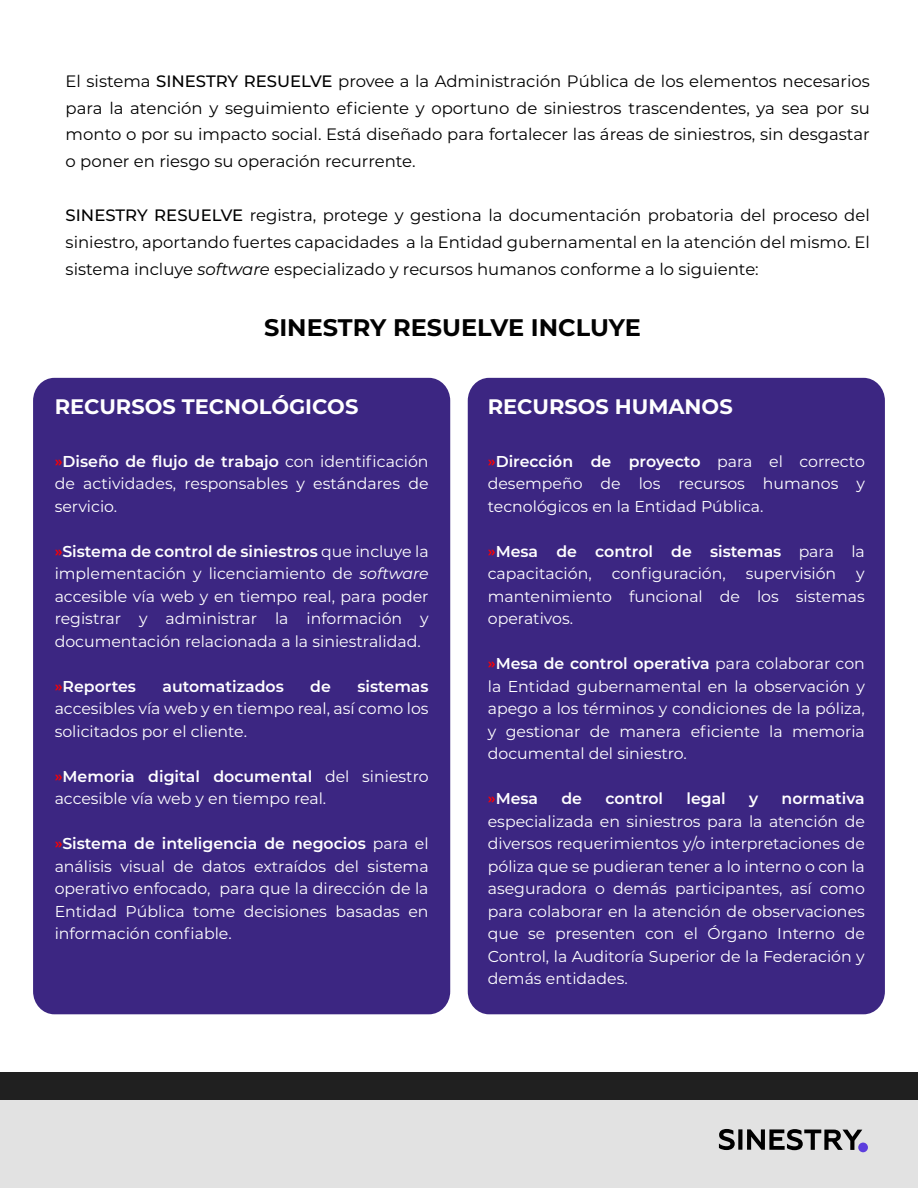
<style>
.page{position:relative;width:918px;height:1188px;background:#fff}
.page>*{position:absolute;margin:0;border:0;box-sizing:border-box;transform-origin:0 0}
.t1{font:700 24px "Montserrat";color:#020202}
.t2{font:700 21px "Montserrat";color:#fff}
.t3{font:16.5px/27px "Montserrat";color:#000;text-align:justify}
.t4{font:15.75px/22.5px "Montserrat";color:#fff;text-align:justify}
.t5{font:600 15.75px/22.5px "Montserrat";color:#fff}
.s1{font-weight:500}
.s2{font-style:italic}
.s3{font-weight:600;color:#f00}
.s4{font-weight:600}
.s5{color:#f00}
.s6{font-weight:400}
</style>
<div class="page">
<div style="left:0;top:1076px;width:918px;height:112px;background:#e2e2e2"></div>
<div style="left:0;top:1072px;width:918px;height:27px;background:#202020"></div>
<div style="left:858px;top:1143px;width:10px;height:9px;background:#5d3edd;border-radius:50%"></div>
<svg style="left:719px;top:1129px;width:16px;height:21px"></svg>
<svg style="left:738px;top:1129px;width:4px;height:21px"></svg>
<svg style="left:747px;top:1129px;width:115px;height:21px"></svg>
<div style="left:33px;top:378px;width:417px;height:636px;background:#3c2682;border-radius:22px"></div>
<div style="left:468px;top:378px;width:417px;height:636px;background:#3c2682;border-radius:22px"></div>
<p class="t3" style="left:66px;top:67px;width:806px">El sistema <span class="s1">SINESTRY RESUELVE</span> provee a la Administración Pública de los elementos necesarios para la atención y seguimiento eficiente y oportuno de siniestros trascendentes, ya sea por su monto o por su impacto social. Está diseñado para fortalecer las áreas de siniestros, sin desgastar o poner en riesgo su operación recurrente.</p>
<p class="t3" style="left:66px;top:202px;width:806px"><span class="s1">SINESTRY RESUELVE</span> registra, protege y gestiona la documentación probatoria del proceso del siniestro, aportando fuertes capacidades a la Entidad gubernamental en la atención del mismo. El sistema incluye <span class="s2">software</span> especializado y recursos humanos conforme a lo siguiente:</p>
<h1 class="t1" style="left:264px;top:310px;width:378px">SINESTRY RESUELVE INCLUYE</h1>
<h2 class="t2" style="left:55px;top:391px;width:305px">RECURSOS TECNOLÓGICOS</h2>
<h2 class="t2" style="left:488px;top:391px;width:246px">RECURSOS HUMANOS</h2>
<p class="t4" style="left:55px;top:449px;width:375px"><span class="s3">»</span><span class="s4">Diseño de flujo de trabajo</span> con identificación de actividades, responsables y estándares de servicio.</p>
<p class="t4" style="left:55px;top:539px;width:376px"><span class="s3">»</span><span class="s4">Sistema de control de siniestros</span> que incluye la implementación y licenciamiento de <span class="s2">software </span>accesible vía web y en tiempo real, para poder registrar y administrar la información y documentación relacionada a la siniestralidad.</p>
<p class="t5" style="left:55px;top:674px;width:83px"><span class="s5">»</span>Reportes</p>
<p class="t5" style="left:162px;top:674px;width:123px">automatizados</p>
<p class="t5" style="left:310px;top:674px;width:22px">de</p>
<p class="t5" style="left:357px;top:674px;width:73px">sistemas</p>
<p class="t4" style="left:55px;top:697px;width:376px">accesibles vía web y en tiempo real, así como los solicitados por el cliente.</p>
<p class="t4" style="left:55px;top:764px;width:375px"><span class="s3">»</span><span class="s4">Memoria digital documental</span> del siniestro accesible vía web y en tiempo real.</p>
<p class="t4" style="left:55px;top:832px;width:375px"><span class="s3">»</span><span class="s4">Sistema de inteligencia de negocios</span> para el análisis visual de datos extraídos del sistema operativo enfocado, para que la dirección de la Entidad Pública tome decisiones basadas en información confiable.</p>
<p class="t4" style="left:488px;top:449px;width:379px"><span class="s3">»</span><span class="s4">Dirección de proyecto</span> para el correcto desempeño de los recursos humanos y tecnológicos en la Entidad Pública.</p>
<p class="t5" style="left:488px;top:539px;width:379px"><span class="s5">»</span>Mesa de control de sistemas <span class="s6">para la capacitación,</span></p>
<p class="t4" style="left:612px;top:562px;width:115px">configuración,</p>
<p class="t4" style="left:746px;top:562px;width:92px">supervisión</p>
<p class="t4" style="left:488px;top:562px;width:379px;text-indent:369px">y mantenimiento funcional de los sistemas operativos.</p>
<p class="t4" style="left:488px;top:652px;width:379px"><span class="s3">»</span><span class="s4">Mesa de control operativa</span> para colaborar con la Entidad gubernamental en la observación y apego a los términos y condiciones de la póliza, y gestionar de manera eficiente la memoria documental del siniestro.</p>
<p class="t5" style="left:488px;top:787px;width:52px"><span class="s5">»</span>Mesa</p>
<p class="t5" style="left:561px;top:787px;width:22px">de</p>
<p class="t5" style="left:605px;top:787px;width:59px">control</p>
<p class="t5" style="left:686px;top:787px;width:41px">legal</p>
<p class="t5" style="left:749px;top:787px;width:11px">y</p>
<p class="t5" style="left:782px;top:787px;width:85px">normativa</p>
<p class="t4" style="left:488px;top:809px;width:379px">especializada en siniestros para la atención de diversos requerimientos y/o interpretaciones de póliza que se pudieran tener a lo interno o con la aseguradora o demás participantes, así como para colaborar en la atención de observaciones que se presenten con el Órgano Interno de Control, la Auditoría Superior de la Federación y demás entidades.</p>
</div>
